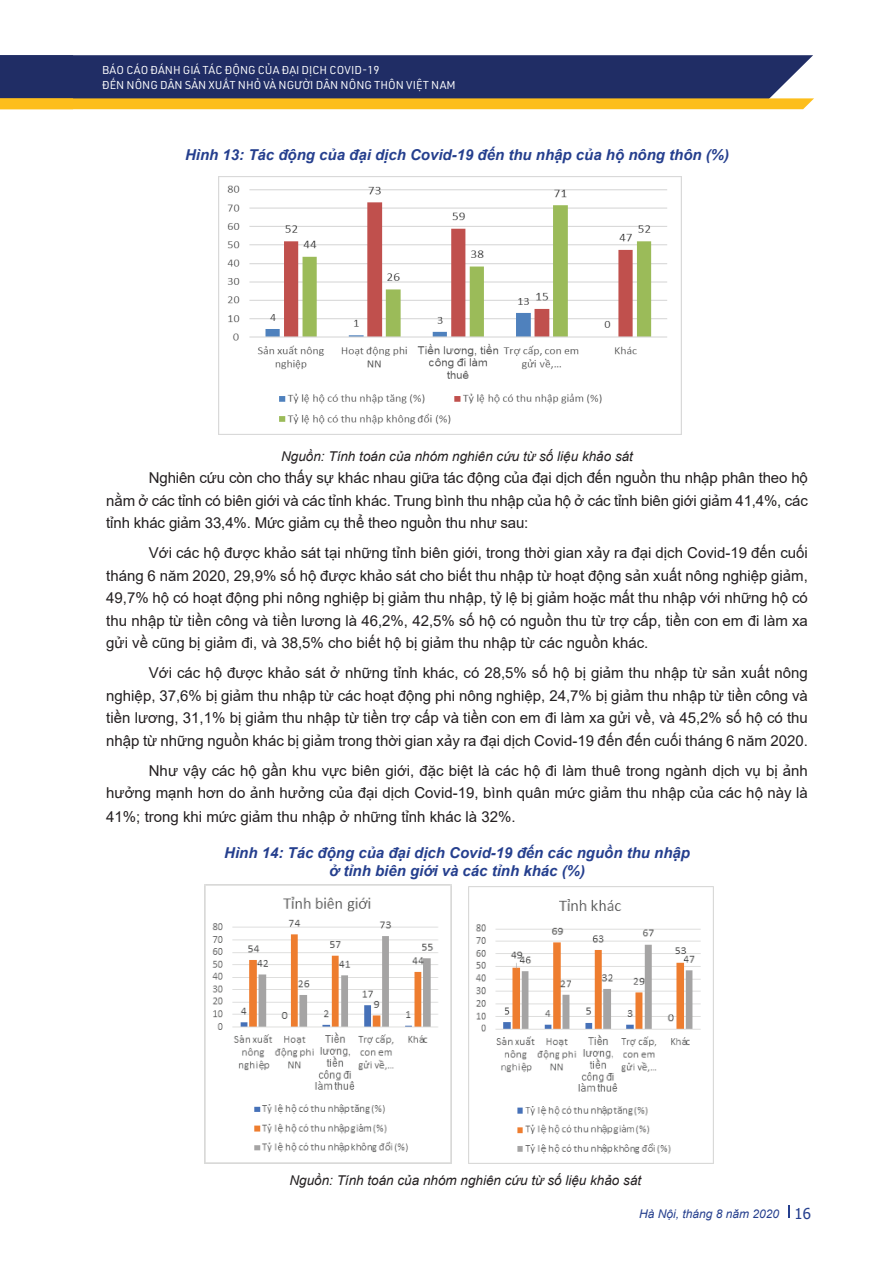
<style>
.page{position:relative;width:893px;height:1263px;background:#fff}
.page>*{position:absolute;margin:0;border:0;box-sizing:border-box;transform-origin:0 0}
.noi_dung{font:15px/22.5px "Arial";color:#231f20;text-align:justify}
.bang{font:italic 700 15px "Arial";color:#253f8e}
.noi_dung-2{font:15px "Tahoma";color:#253f8e}
.nguion{font:italic 13.5px "Arial";color:#231f20}
.t1{font:italic 12px "Arial";color:#253f8e}
.t2{font:11.25px/15px "URWDIN";color:#fff}
</style>
<div class="page">
<svg style="left:0;top:55px;width:814px;height:54px;background:#514e5a"></svg>
<img style="left:219px;top:177px;width:462px;height:257px">
<img style="left:204px;top:884px;width:248px;height:279px">
<img style="left:469px;top:887px;width:244px;height:276px">
<svg style="left:788px;top:1205px;width:1px;height:13px"></svg>
<p class="t2" style="left:102px;top:62px;width:355px">BÁO CÁO ĐÁNH GIÁ TÁC ĐỘNG CỦA ĐẠI DỊCH COVID-19<br>ĐẾN NÔNG DÂN SẢN XUẤT NHỎ VÀ NGƯỜI DÂN NÔNG THÔN VIỆT NAM</p>
<p class="bang" style="left:185px;top:144px;width:546px">Hình 13: Tác động của đại dịch Covid-19 đến thu nhập của hộ nông thôn (%)</p>
<p class="nguion" style="left:281px;top:447px;width:353px">Nguồn: Tính toán của nhóm nghiên cứu từ số liệu khảo sát</p>
<p class="noi_dung" style="left:106px;top:467px;width:703px;text-indent:43px">Nghiên cứu còn cho thấy sự khác nhau giữa tác động của đại dịch đến nguồn thu nhập phân theo hộ nằm ở các tỉnh có biên giới và các tỉnh khác. Trung bình thu nhập của hộ ở các tỉnh biên giới giảm 41,4%, các tỉnh khác giảm 33,4%. Mức giảm cụ thể theo nguồn thu như sau:</p>
<p class="noi_dung" style="left:106px;top:542px;width:703px;text-indent:43px">Với các hộ được khảo sát tại những tỉnh biên giới, trong thời gian xảy ra đại dịch Covid-19 đến cuối tháng 6 năm 2020, 29,9% số hộ được khảo sát cho biết thu nhập từ hoạt động sản xuất nông nghiệp giảm, 49,7% hộ có hoạt động phi nông nghiệp bị giảm thu nhập, tỷ lệ bị giảm hoặc mất thu nhập với những hộ có thu nhập từ tiền công và tiền lương là 46,2%, 42,5% số hộ có nguồn thu từ trợ cấp, tiền con em đi làm xa gửi về cũng bị giảm đi, và 38,5% cho biết hộ bị giảm thu nhập từ các nguồn khác.</p>
<p class="noi_dung" style="left:106px;top:662px;width:703px;text-indent:43px">Với các hộ được khảo sát ở những tỉnh khác, có 28,5% số hộ bị giảm thu nhập từ sản xuất nông nghiệp, 37,6% bị giảm thu nhập từ các hoạt động phi nông nghiệp, 24,7% bị giảm thu nhập từ tiền công và tiền lương, 31,1% bị giảm thu nhập từ tiền trợ cấp và tiền con em đi làm xa gửi về, và 45,2% số hộ có thu nhập từ những nguồn khác bị giảm trong thời gian xảy ra đại dịch Covid-19 đến đến cuối tháng 6 năm 2020.</p>
<p class="noi_dung" style="left:106px;top:759px;width:703px;text-align:right">Như vậy các hộ gần khu vực biên giới, đặc biệt là các hộ đi làm thuê trong ngành dịch vụ bị ảnh hưởng mạnh hơn do ảnh hưởng của đại dịch Covid-19, bình quân mức giảm thu nhập của các hộ này là</p>
<p class="noi_dung" style="left:106px;top:806px;width:411px">41%; trong khi mức giảm thu nhập ở những tỉnh khác là 32%.</p>
<p class="bang" style="left:224px;top:843px;width:467px">Hình 14: Tác động của đại dịch Covid-19 đến các nguồn thu nhập</p>
<p class="bang" style="left:329px;top:861px;width:258px">ở tỉnh biên giới và các tỉnh khác (%)</p>
<p class="nguion" style="left:289px;top:1171px;width:353px">Nguồn: Tính toán của nhóm nghiên cứu từ số liệu khảo sát</p>
<p class="t1" style="left:639px;top:1206px;width:142px">Hà Nội, tháng 8 năm 2020</p>
<p class="noi_dung-2" style="left:794px;top:1203px;width:18px">16</p>
</div>
